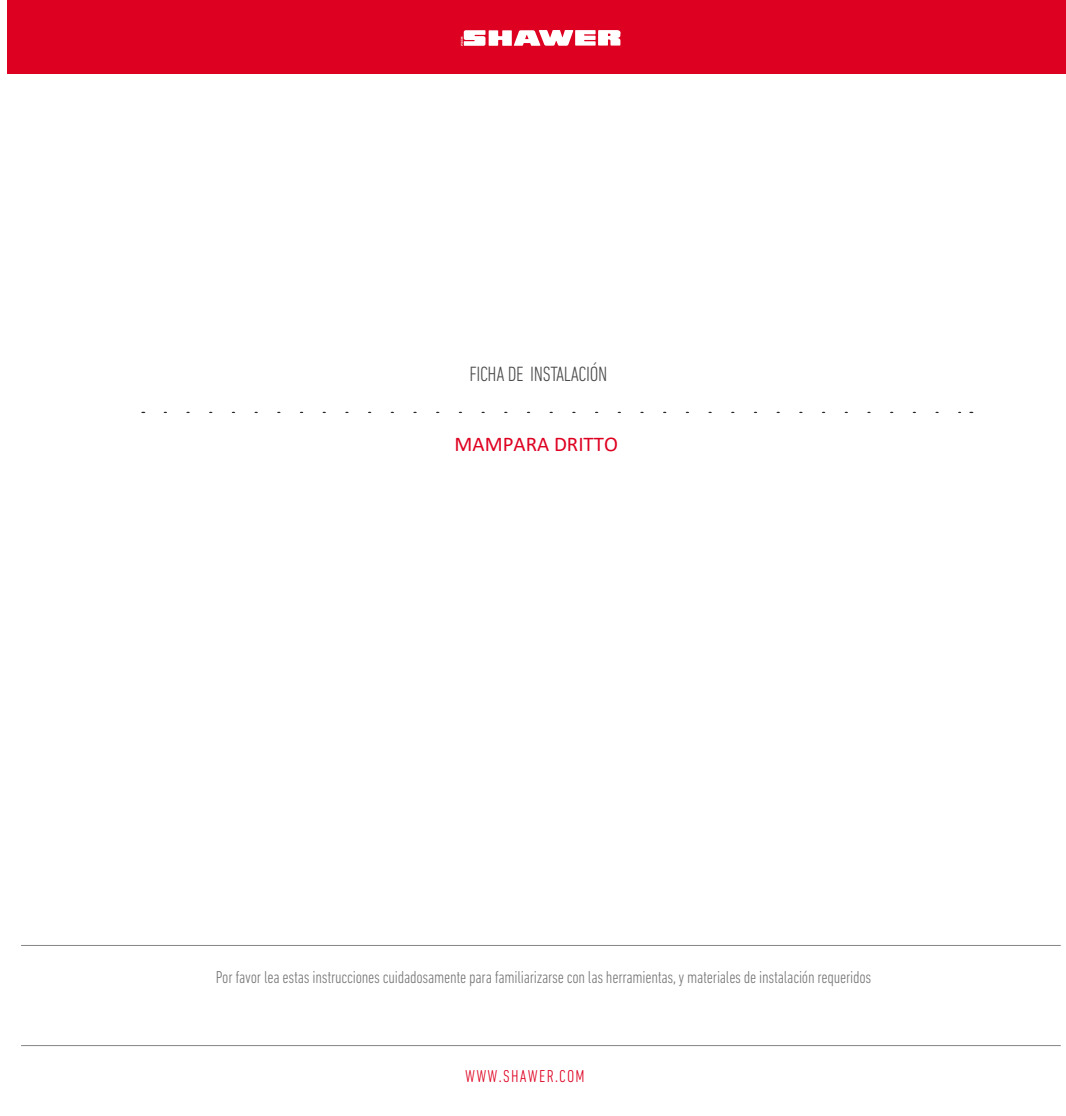
<style>
.page{position:relative;width:1066px;height:1116px;background:#fff}
.page>*{position:absolute;margin:0;border:0;box-sizing:border-box;transform-origin:0 0}
.t1{font:300 condensed 21px "DIN Next LT Pro";letter-spacing:-.015em;color:#4b4b4d}
.t2{font:21px "Calibri";color:#de0021}
.t3{font:300 condensed 17.5px "DIN Next LT Pro";letter-spacing:-.015em;color:#757575}
.t4{font:300 condensed 17.5px "DIN Next LT Pro";letter-spacing:.075em;color:#de0021}
</style>
<div class="page">
<svg style="left:165px;top:411px;width:794px;height:2px"></svg>
<hr style="left:21px;top:944px;width:1039px;height:1px;background:#4b4b4d">
<hr style="left:21px;top:1045px;width:1039px;height:1px;background:#4b4b4d">
<div style="left:7px;top:0;width:1059px;height:74px;background:#de0021"></div>
<svg style="left:461px;top:30px;width:159px;height:16px"></svg>
<p class="t1" style="left:469px;top:362px;width:139px">FICHA DE INSTALACIÓN</p>
<p class="t2" style="left:454px;top:429px;width:165px">MAMPARA DRITTO</p>
<p class="t3" style="left:216px;top:966px;width:657px">Por favor lea estas instrucciones cuidadosamente para familiarizarse con las herramientas,y materiales de instalación requeridos</p>
<p class="t4" style="left:465px;top:1065px;width:121px">WWW.SHAWER.COM</p>
</div>
